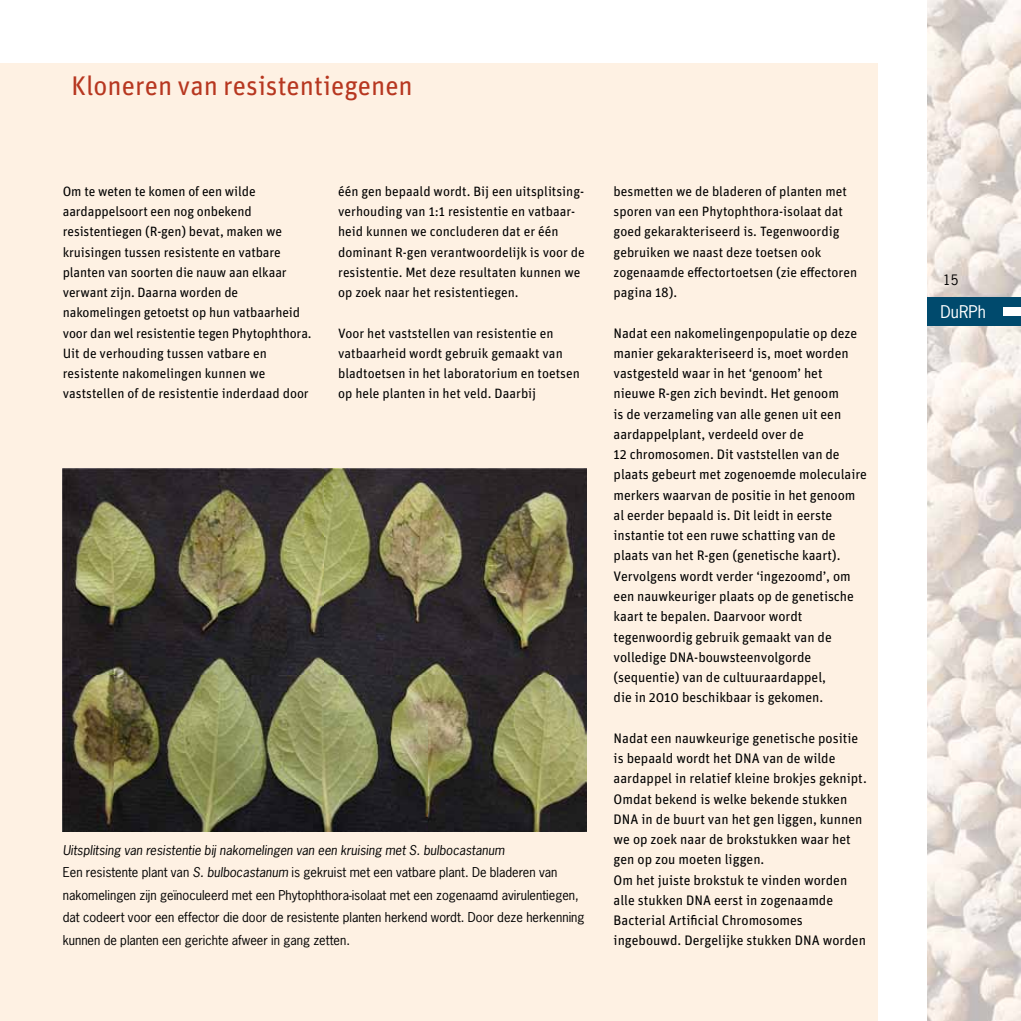
<style>
.page{position:relative;width:1021px;height:1021px;background:#fff}
.page>*{position:absolute;margin:0;border:0;box-sizing:border-box;transform-origin:0 0}
.t1{font:27px "Unit OT";color:#b73720}
.t2{font:16.5px "News Gothic Std";letter-spacing:.005em;color:#fff}
.t3{font:13.8px/20.2px "Unit OT";letter-spacing:-.005em;color:#000}
.t4{font:13.5px/20.2px "Unit OT";color:#000}
.t5{font:13.5px "News Gothic Std";color:#000}
.t6{font:12.75px/22.5px "News Gothic Std";color:#000}
.s1{font-style:italic}
</style>
<div class="page">
<img style="left:927px;top:0;width:93px;height:1020px">
<div style="left:927px;top:298px;width:93px;height:28px;background:#004a6d"></div>
<div style="left:1003px;top:307px;width:17px;height:9px;background:#fff"></div>
<div style="left:0;top:64px;width:877px;height:956px;background:#fef1e3"></div>
<img style="left:62px;top:469px;width:524px;height:362px">
<h1 class="t1" style="left:71px;top:69px;width:343px">Kloneren van resistentiegenen</h1>
<p class="t4" style="left:63px;top:181px;width:250px">Om te weten te komen of een wilde aardappel soort een nog onbekend resistentiegen (R-gen) bevat, maken we kruisingen tussen resistente en vatbare planten van soorten die nauw aan elkaar verwant zijn. Daarna worden de nakomelingen getoetst op hun vatbaarheid voor dan wel resistentie tegen Phytophthora.<br>Uit de verhouding tussen vatbare en resistente nakomelingen kunnen we vaststellen of de resistentie inderdaad door</p>
<p class="t4" style="left:338px;top:181px;width:248px">één gen bepaald wordt. Bij een uitsplitsing&shy;verhouding van 1:1 resistentie en vatbaar&shy;heid kunnen we concluderen dat er één dominant R-gen verantwoordelijk is voor de resistentie. Met deze resultaten kunnen we op zoek naar het resistentiegen.</p>
<p class="t4" style="left:338px;top:323px;width:243px">Voor het vaststellen van resistentie en vatbaarheid wordt gebruik gemaakt van bladtoetsen in het laboratorium en toetsen op hele planten in het veld. Daarbij</p>
<p class="t6" style="left:63px;top:838px;width:523px"><span class="s1">Uitsplitsing van resistentie bij nakomelingen van een kruising met S. bulbocastanum<br></span>Een resistente plant van <span class="s1">S. bulbocastanum</span> is gekruist met een vatbare plant. De bladeren van nakomelingen zijn geïnoculeerd met een Phytophthora-isolaat met een zogenaamd avirulentiegen, dat codeert voor een effector die door de resistente planten herkend wordt. Door deze herkenning kunnen de planten een gerichte afweer in gang zetten.</p>
<p class="t4" style="left:613px;top:181px;width:245px">besmetten we de bladeren of planten met sporen van een Phytophthora-isolaat dat goed gekarakteriseerd is. Tegenwoordig gebruiken we naast deze toetsen ook zogenaamde effectortoetsen (zie effectoren pagina 18).</p>
<p class="t3" style="left:613px;top:323px;width:255px">Nadat een nakomelingenpopulatie op deze manier gekarakteriseerd is, moet worden vastgesteld waar in het ‘genoom’ het nieuwe R-gen zich bevindt. Het genoom<br>is de verzameling van alle genen uit een aardappelplant, verdeeld over de<br>12 chromosomen. Dit vaststellen van de plaats gebeurt met zogenoemde moleculaire merkers waarvan de positie in het genoom al eerder bepaald is. Dit leidt in eerste instantie tot een ruwe schatting van de plaats van het R-gen (genetische kaart).<br>Vervolgens wordt verder ‘ingezoomd’, om een nauwkeuriger plaats op de genetische kaart te bepalen. Daarvoor wordt tegenwoordig gebruik gemaakt van de volledige DNA-bouwsteenvolgorde (sequentie) van de cultuuraardappel,<br>die in 2010 beschikbaar is gekomen.</p>
<p class="t3" style="left:613px;top:728px;width:255px">Nadat een nauwkeurige genetische positie is bepaald wordt het DNA van de wilde aardappel in relatief kleine brokjes geknipt.<br>Omdat bekend is welke bekende stukken DNA in de buurt van het gen liggen, kunnen we op zoek naar de brokstukken waar het gen op zou moeten liggen.<br>Om het juiste brokstuk te vinden worden alle stukken DNA eerst in zogenaamde Bacterial Artificial Chromosomes ingebouwd. Dergelijke stukken DNA worden</p>
<p class="t5" style="left:943px;top:271px;width:17px">15</p>
<p class="t2" style="left:940px;top:301px;width:47px">DuRPh</p>
</div>
